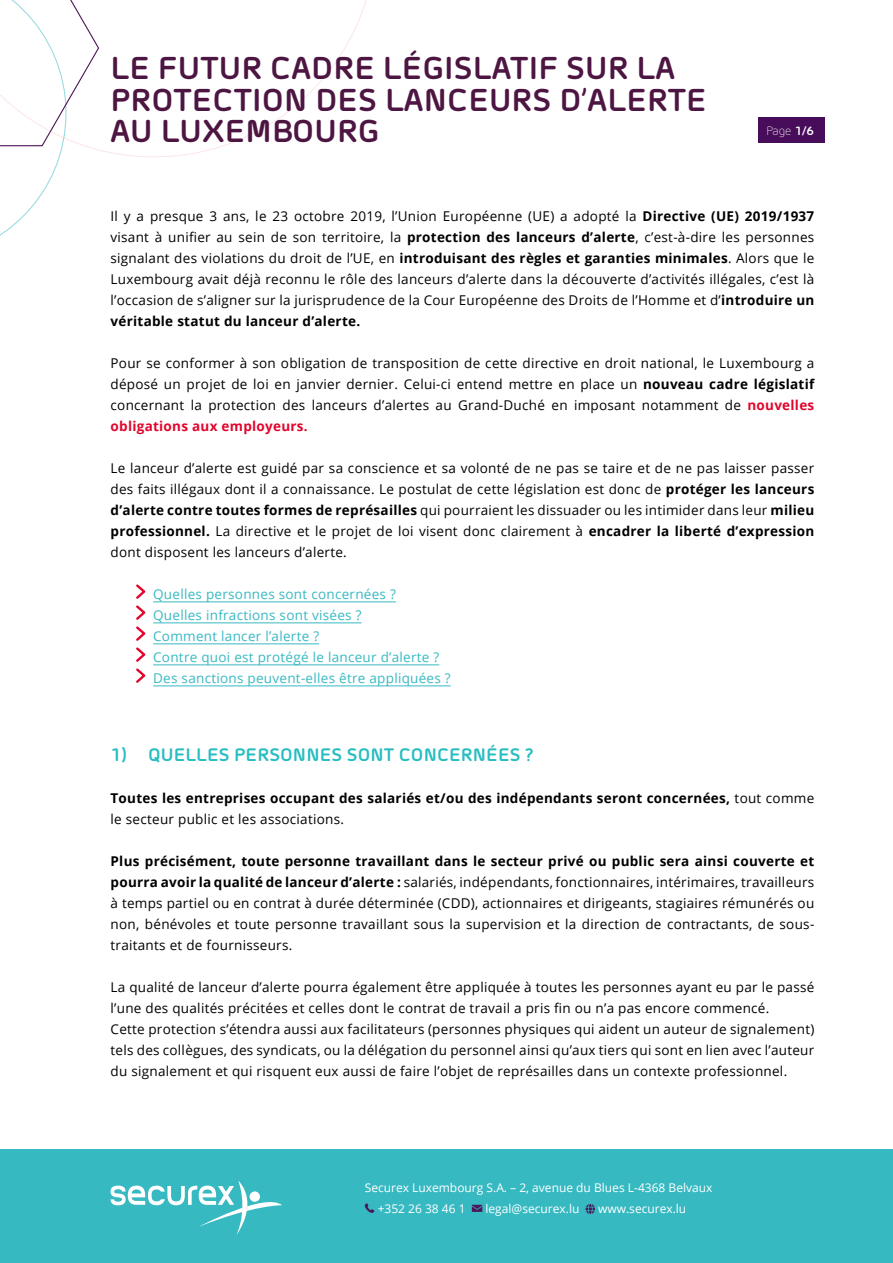
<style>
.page{position:relative;width:893px;height:1263px;background:#fff}
.page>*{position:absolute;margin:0;border:0;box-sizing:border-box;transform-origin:0 0}
.t1{font:700 31.5px/31.5px "Morebi Rounded";letter-spacing:.005em;color:#4d1642}
.t2{font:700 18px "Morebi Rounded";letter-spacing:.005em;color:#28bdc1}
.t3{font:13.5px/21px "Open Sans";letter-spacing:.02em;color:#000;text-align:justify}
.t4{font:13.5px/21px "Open Sans";letter-spacing:.02em;color:#37b9c2}
.t5{font:700 13.5px/21px "Open Sans";letter-spacing:.02em;color:#000}
.t6{font:12px/21px "Open Sans";color:#fff}
.t7{font:300 12px "Morebi Rounded";color:#fff}
.s1{font-weight:700}
.s2{font-weight:700;color:#e1062d}
.s3{font-weight:400}
</style>
<div class="page">
<div style="left:758px;top:117px;width:66px;height:25px;background:#470d5a"></div>
<div style="left:0;top:1149px;width:893px;height:114px;background:#37b9c2"></div>
<svg style="left:365px;top:1203px;width:10px;height:10px"></svg>
<svg style="left:472px;top:1205px;width:10px;height:7px"></svg>
<svg style="left:586px;top:1204px;width:9px;height:10px"></svg>
<svg style="left:111px;top:1180px;width:171px;height:55px"></svg>
<svg style="left:100px;top:0;width:267px;height:157px"></svg>
<svg style="left:0;top:0;width:100px;height:236px"></svg>
<hr style="left:153px;top:601px;width:243px;height:1px;background:#37b9c2">
<hr style="left:153px;top:622px;width:208px;height:1px;background:#37b9c2">
<hr style="left:153px;top:643px;width:166px;height:1px;background:#37b9c2">
<hr style="left:153px;top:664px;width:286px;height:1px;background:#37b9c2">
<hr style="left:153px;top:685px;width:298px;height:1px;background:#37b9c2">
<svg style="left:136px;top:584px;width:10px;height:99px"></svg>
<h1 class="t1" style="left:110px;top:50px;width:598px">LE FUTUR CADRE LÉGISLATIF SUR LA<br>PROTECTION DES LANCEURS D’ALERTE<br>AU LUXEMBOURG</h1>
<p class="t7" style="left:766px;top:122px;width:49px">Page <span class="s1">1/6</span></p>
<p class="t3" style="left:111px;top:205px;width:705px">Il y a presque 3 ans, le 23 octobre 2019, l’Union Européenne (UE) a adopté la <span class="s1">Directive (UE) 2019/1937 </span>visant à unifier au sein de son territoire, la <span class="s1">protection des lanceurs d’alerte</span>, c’est-à-dire les personnes signalant des violations du droit de l’UE, en <span class="s1">introduisant des règles et garanties minimales</span>. Alors que le Luxembourg avait déjà reconnu le rôle des lanceurs d’alerte dans la découverte d’activités illégales, c’est là l’occasion de s’aligner sur la jurisprudence de la Cour Européenne des Droits de l’Homme et d’<span class="s1">introduire un véritable statut du lanceur d’alerte.</span></p>
<p class="t3" style="left:111px;top:352px;width:705px">Pour se conformer à son obligation de transposition de cette directive en droit national, le Luxembourg a déposé un projet de loi en janvier dernier. Celui-ci entend mettre en place un <span class="s1">nouveau cadre législatif </span>concernant la protection des lanceurs d’alertes au Grand-Duché en imposant notamment de <span class="s2">nouvelles obligations aux employeurs.</span></p>
<p class="t3" style="left:111px;top:457px;width:705px">Le lanceur d’alerte est guidé par sa conscience et sa volonté de ne pas se taire et de ne pas laisser passer des faits illégaux dont il a connaissance. Le postulat de cette législation est donc de <span class="s1">protéger les lanceurs d’alerte contre toutes formes de représailles</span> qui pourraient les dissuader ou les intimider dans leur <span class="s1">milieu professionnel.</span> La directive et le projet de loi visent donc clairement à <span class="s1">encadrer la liberté d’expression </span>dont disposent les lanceurs d’alerte.</p>
<p class="t4" style="left:153px;top:583px;width:299px">Quelles personnes sont concernées ?<br>Quelles infractions sont visées ?<br>Comment lancer l’alerte ?<br>Contre quoi est protégé le lanceur d’alerte ?<br>Des sanctions peuvent-elles être appliquées ?</p>
<h2 class="t2" style="left:111px;top:741px;width:425px">1) QUELLES PERSONNES SONT CONCERNÉES ?</h2>
<p class="t5" style="left:111px;top:787px;width:705px">Toutes les entreprises occupant des salariés et/ou des indépendants seront concernées, <span class="s3">tout comme le secteur public et les associations.</span></p>
<p class="t3" style="left:111px;top:850px;width:705px"><span class="s1">Plus précisément, toute personne travaillant dans le secteur privé ou public sera ainsi couverte et pourra avoir la qualité de lanceur d’alerte :</span> salariés, indépendants, fonctionnaires, intérimaires, travailleurs à temps partiel ou en contrat à durée déterminée (CDD), actionnaires et dirigeants, stagiaires rémunérés ou non, bénévoles et toute personne travaillant sous la supervision et la direction de contractants, de sous&shy;traitants et de fournisseurs.</p>
<p class="t3" style="left:111px;top:976px;width:705px;text-align:left">La qualité de lanceur d’alerte pourra également être appliquée à toutes les personnes ayant eu par le passé l’une des qualités précitées et celles dont le contrat de travail a pris fin ou n’a pas encore commencé.<br>Cette protection s’étendra aussi aux facilitateurs (personnes physiques qui aident un auteur de signalement) tels des collègues, des syndicats, ou la délégation du personnel ainsi qu’aux tiers qui sont en lien avec l’auteur du signalement et qui risquent eux aussi de faire l’objet de représailles dans un contexte professionnel.</p>
<p class="t6" style="left:378px;top:1177px;width:336px;text-indent:-13px">Securex Luxembourg S.A. – 2, avenue du Blues L-4368 Belvaux +352 26 38 46 1</p>
<p class="t6" style="left:485px;top:1198px;width:95px">legal@securex.lu</p>
<p class="t6" style="left:598px;top:1198px;width:90px">www.securex.lu</p>
</div>
